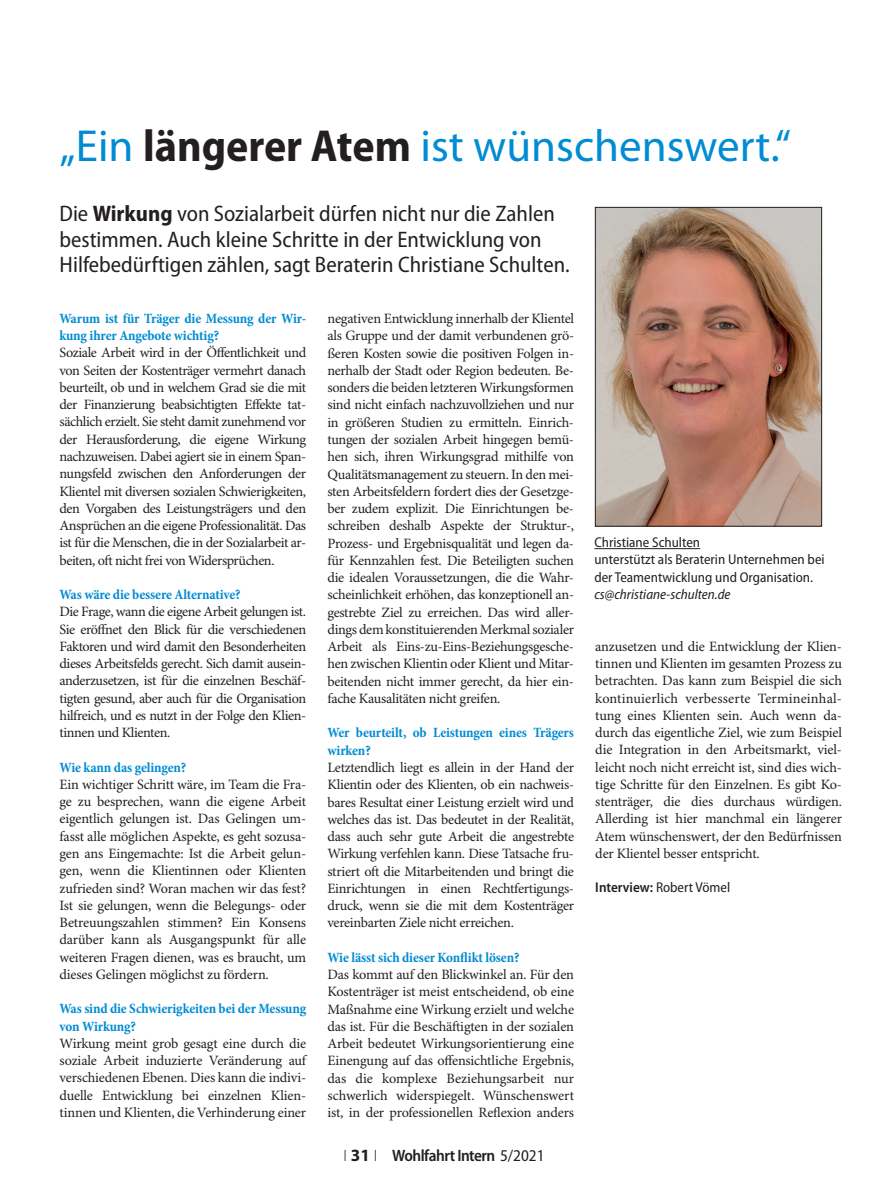
<style>
.page{position:relative;width:893px;height:1191px;background:#fff}
.page>*{position:absolute;margin:0;border:0;box-sizing:border-box;transform-origin:0 0}
.t1{font:45px "Myriad Pro";color:#008cd3}
.t2{font:semi-condensed 22.5px/25.5px "Myriad Pro";color:#231f20}
.t3{font:600 semi-condensed 16.5px "Myriad Pro";letter-spacing:-.03em;color:#231f20}
.t4{font:14.25px/17.2px "Minion Pro";letter-spacing:-.02em;color:#231f20;text-align:justify}
.t5{font:700 condensed 14.25px/17.2px "Minion Pro";letter-spacing:-.015em;color:#008cd3}
.t6{font:semi-condensed 14.25px/17.2px "Myriad Pro";color:#231f20}
.t7{font:italic semi-condensed 14.25px "Myriad Pro";color:#231f20}
.s1{font-weight:700;font-stretch:semi-condensed;color:#231f20}
.s2{font-weight:700}
.s3{font-weight:300;font-stretch:normal}
.s4{font-weight:700;font-stretch:normal;font-size:17.25px}
.s5{font-weight:400}
.s6{font-weight:600}
</style>
<div class="page">
<hr style="left:594px;top:548px;width:106px;height:1px;background:#231f20">
<img style="left:597px;top:209px;width:223px;height:315px">
<div style="left:595px;top:207px;width:227px;height:319px;border:1px solid #231f20"></div>
<h1 class="t1" style="left:60px;top:122px;width:733px">„Ein <span class="s1">längerer Atem</span> ist wünschenswert.“</h1>
<h2 class="t2" style="left:60px;top:201px;width:512px">Die <span class="s2">Wirkung</span> von Sozialarbeit dürfen nicht nur die Zahlen bestimmen. Auch kleine Schritte in der Entwicklung von<br>Hilfebedürftigen zählen, sagt Beraterin Christiane Schulten.</h2>
<p class="t5" style="left:60px;top:310px;width:248px">Warum ist für Träger die Messung der Wir&shy;kung ihrer Angebote wichtig?</p>
<p class="t4" style="left:60px;top:345px;width:248px">Soziale Arbeit wird in der Öffentlichkeit und von Seiten der Kostenträger vermehrt danach beurteilt, ob und in welchem Grad sie die mit der Finanzierung beabsichtigten Effekte tat&shy;sächlich erzielt. Sie steht damit zunehmend vor der Herausforderung, die eigene Wirkung nachzuweisen. Dabei agiert sie in einem Span&shy;nungsfeld zwischen den Anforderungen der Klientel mit diversen sozialen Schwierigkeiten, den Vorgaben des Leistungsträgers und den Ansprüchen an die eigene Professionalität. Das ist für die Menschen, die in der Sozialarbeit ar&shy;beiten, oft nicht frei von Widersprüchen.</p>
<p class="t5" style="left:60px;top:586px;width:183px">Was wäre die bessere Alternative?</p>
<p class="t4" style="left:60px;top:604px;width:248px">Die Frage, wann die eigene Arbeit gelungen ist.<br>Sie eröffnet den Blick für die verschiedenen Faktoren und wird damit den Besonderheiten dieses Arbeitsfelds gerecht. Sich damit ausein&shy;anderzusetzen, ist für die einzelnen Beschäf&shy;tigten gesund, aber auch für die Organisation hilfreich, und es nutzt in der Folge den Klien&shy;tinnen und Klienten.</p>
<p class="t5" style="left:60px;top:759px;width:128px">Wie kann das gelingen?</p>
<p class="t4" style="left:60px;top:776px;width:248px">Ein wichtiger Schritt wäre, im Team die Fra&shy;ge zu besprechen, wann die eigene Arbeit eigentlich gelungen ist. Das Gelingen um&shy;fasst alle möglichen Aspekte, es geht sozusa&shy;gen ans Eingemachte: Ist die Arbeit gelun&shy;gen, wenn die Klientinnen oder Klienten zufrieden sind? Woran machen wir das fest?<br>Ist sie gelungen, wenn die Belegungs- oder Betreuungszahlen stimmen? Ein Konsens darüber kann als Ausgangspunkt für alle weiteren Fragen dienen, was es braucht, um dieses Gelingen möglichst zu fördern.</p>
<p class="t5" style="left:60px;top:1000px;width:248px">Was sind die Schwierigkeiten bei der Messung von Wirkung?</p>
<p class="t4" style="left:60px;top:1035px;width:248px">Wirkung meint grob gesagt eine durch die soziale Arbeit induzierte Veränderung auf verschiedenen Ebenen. Dies kann die indivi&shy;duelle Entwicklung bei einzelnen Klien&shy;tinnen und Klienten, die Verhinderung einer</p>
<p class="t4" style="left:327px;top:310px;width:248px">negativen Entwicklung innerhalb der Klientel als Gruppe und der damit verbundenen grö&shy;ßeren Kosten sowie die positiven Folgen in&shy;nerhalb der Stadt oder Region bedeuten. Be&shy;sonders die beiden letzteren Wirkungsformen sind nicht einfach nachzuvollziehen und nur in größeren Studien zu ermitteln. Einrich&shy;tungen der sozialen Arbeit hingegen bemü&shy;hen sich, ihren Wirkungsgrad mithilfe von Qualitätsmanagement zu steuern. In den mei&shy;sten Arbeitsfeldern fordert dies der Gesetzge&shy;ber zudem explizit. Die Einrichtungen be&shy;schreiben deshalb Aspekte der Struktur-, Prozess- und Ergebnisqualität und legen da&shy;für Kennzahlen fest. Die Beteiligten suchen die idealen Voraussetzungen, die die Wahr&shy;scheinlichkeit erhöhen, das konzeptionell an&shy;gestrebte Ziel zu erreichen. Das wird aller&shy;dings dem konstituierenden Merkmal sozialer Arbeit als Eins-zu-Eins-Beziehungsgesche&shy;hen zwischen Klientin oder Klient und Mitar&shy;beitenden nicht immer gerecht, da hier ein&shy;fache Kausalitäten nicht greifen.</p>
<p class="t5" style="left:327px;top:725px;width:248px">Wer beurteilt, ob Leistungen eines Trägers wirken?</p>
<p class="t4" style="left:327px;top:759px;width:248px">Letztendlich liegt es allein in der Hand der Klientin oder des Klienten, ob ein nachweis&shy;bares Resultat einer Leistung erzielt wird und welches das ist. Das bedeutet in der Realität, dass auch sehr gute Arbeit die angestrebte Wirkung verfehlen kann. Diese Tatsache fru&shy;striert oft die Mitarbeitenden und bringt die Einrichtungen in einen Rechtfertigungs&shy;druck, wenn sie die mit dem Kostenträger vereinbarten Ziele nicht erreichen.</p>
<p class="t5" style="left:327px;top:949px;width:194px">Wie lässt sich dieser Konflikt lösen?</p>
<p class="t4" style="left:327px;top:966px;width:248px">Das kommt auf den Blickwinkel an. Für den Kostenträger ist meist entscheidend, ob eine Maßnahme eine Wirkung erzielt und welche das ist. Für die Beschäftigten in der sozialen Arbeit bedeutet Wirkungsorientierung eine Einengung auf das offensichtliche Ergebnis, das die komplexe Beziehungsarbeit nur schwerlich widerspiegelt. Wünschenswert ist, in der professionellen Reflexion anders</p>
<p class="t3" style="left:344px;top:1146px;width:203px"><span class="s3">I</span> <span class="s4">31</span> <span class="s3">I</span> Wohlfahrt Intern <span class="s5">5/2021</span></p>
<p class="t6" style="left:594px;top:534px;width:232px">Christiane Schulten<br>unterstützt als Beraterin Unternehmen bei der Teamentwicklung und Organisation.</p>
<p class="t7" style="left:594px;top:586px;width:138px">cs@christiane-schulten.de</p>
<p class="t4" style="left:595px;top:638px;width:248px">anzusetzen und die Entwicklung der Klien&shy;tinnen und Klienten im gesamten Prozess zu betrachten. Das kann zum Beispiel die sich kontinuierlich verbesserte Termineinhal&shy;tung eines Klienten sein. Auch wenn da&shy;durch das eigentliche Ziel, wie zum Beispiel die Integration in den Arbeitsmarkt, viel&shy;leicht noch nicht erreicht ist, sind dies wich&shy;tige Schritte für den Einzelnen. Es gibt Ko&shy;stenträger, die dies durchaus würdigen.<br>Allerding ist hier manchmal ein längerer Atem wünschenswert, der den Bedürfnissen der Klientel besser entspricht.</p>
<p class="t6" style="left:595px;top:879px;width:136px"><span class="s6">Interview:</span> Robert Vömel</p>
</div>
